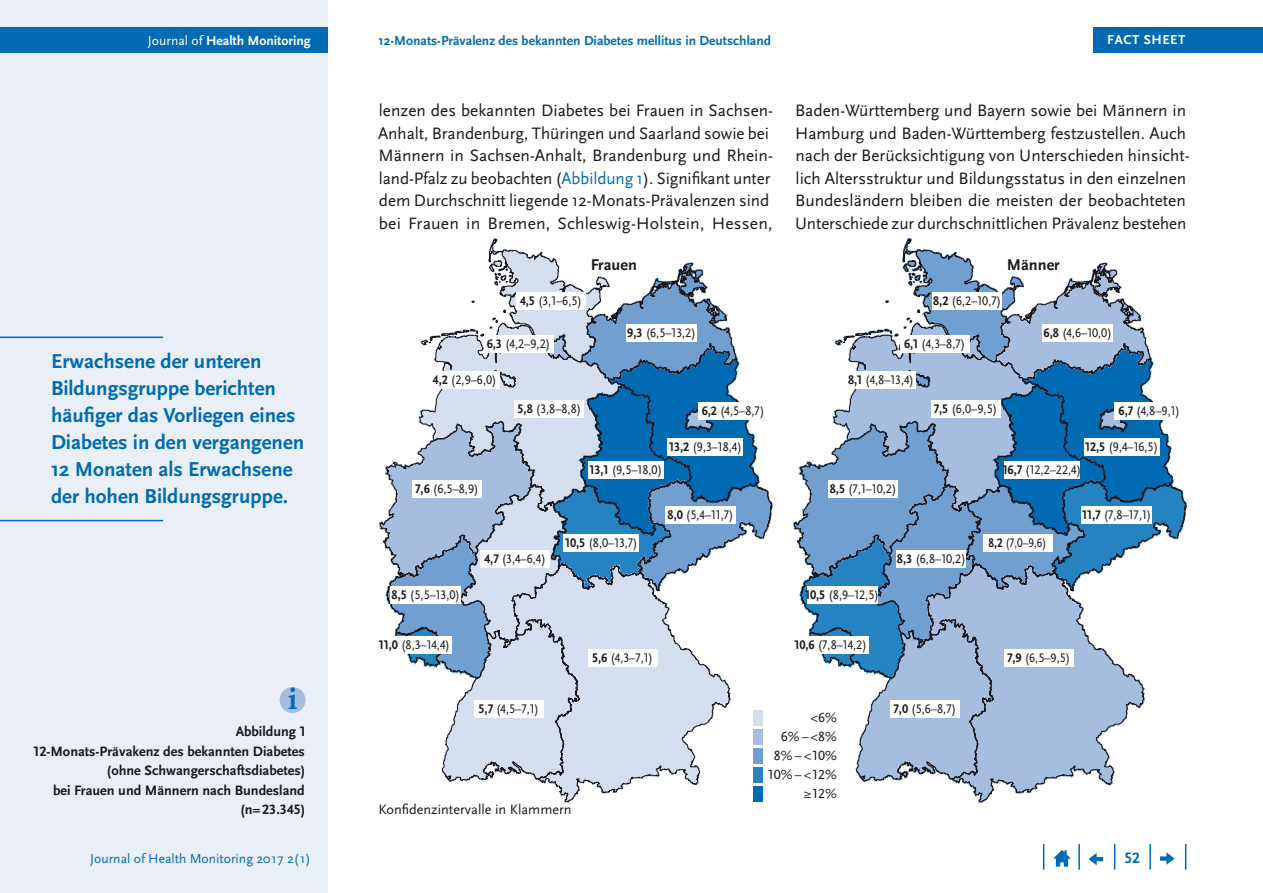
<style>
.page{position:relative;width:1263px;height:893px;background:#fff}
.page>*{position:absolute;margin:0;border:0;box-sizing:border-box;transform-origin:0 0}
.Copy_Einzug{font:700 30px "Book Antiqua";color:#006bb3}
.t1{font:700 21px/27px "Scala Sans Pro";color:#006bb3}
.Copy_Einzug-2{font:17.25px/22.5px "Scala Sans Pro";color:#1a171c}
.t2{font:700 16.2px "Scala Sans Pro";color:#1a171c}
.t3{font:700 15.75px "Scala Sans Pro";color:#006bb3}
.t4{font:700 14.25px/19.5px "Scala Sans Pro";color:#1a171c;text-align:right}
.t5{font:14.25px "Scala Sans Pro";color:#1a171c}
.t6{font:13.8px/19px "Scala Sans Pro";color:#1a171c;text-align:right}
.t7{font:700 13.65px "Scala Sans Pro";color:#006bb3}
.t8{font:13.65px "Scala Sans Pro";color:#006bb3}
.t9{font:700 13.65px "Scala Sans Pro";color:#fff}
.t10{font:700 13.5px "Scala Sans Pro";letter-spacing:.04em;color:#fff}
.t11{font:13.05px "Scala Sans Pro";color:#1a171c;scale:.94 1}
.t12{font:13.05px "Scala Sans Pro";color:#1a171c;scale:.86 1}
.s1{font-weight:400}
.s2{color:#006bb3}
.s3{font-weight:700}
</style>
<div class="page">
<div style="left:0;top:0;width:327px;height:893px;background:#eaeef7"></div>
<div style="left:0;top:28px;width:327px;height:25px;background:#006bb3"></div>
<svg style="left:1185px;top:844px;width:1px;height:26px"></svg>
<hr style="left:1149px;top:844px;width:2px;height:26px;background:#006bb3">
<svg style="left:1114px;top:844px;width:1px;height:26px"></svg>
<hr style="left:1078px;top:844px;width:2px;height:26px;background:#006bb3">
<svg style="left:1043px;top:844px;width:1px;height:26px"></svg>
<svg style="left:1053px;top:850px;width:18px;height:17px"></svg>
<svg style="left:1089px;top:853px;width:14px;height:12px"></svg>
<svg style="left:1160px;top:852px;width:14px;height:13px"></svg>
<div style="left:1093px;top:28px;width:170px;height:25px;background:#006bb3"></div>
<div style="left:753px;top:786px;width:9px;height:15px;background:#006bb3"></div>
<svg style="left:969px;top:785px;width:143px;height:18px"></svg>
<svg style="left:793px;top:238px;width:394px;height:547px"></svg>
<div style="left:1042px;top:325px;width:71px;height:17px;background:#fff"></div>
<div style="left:1115px;top:403px;width:69px;height:17px;background:#fff"></div>
<div style="left:1084px;top:438px;width:75px;height:17px;background:#fff"></div>
<div style="left:1004px;top:461px;width:76px;height:17px;background:#fff"></div>
<div style="left:1081px;top:507px;width:71px;height:17px;background:#fff"></div>
<div style="left:983px;top:534px;width:69px;height:17px;background:#fff"></div>
<div style="left:1004px;top:650px;width:69px;height:17px;background:#fff"></div>
<div style="left:890px;top:700px;width:69px;height:17px;background:#fff"></div>
<div style="left:793px;top:637px;width:75px;height:17px;background:#fff"></div>
<div style="left:806px;top:586px;width:71px;height:17px;background:#fff"></div>
<div style="left:897px;top:550px;width:69px;height:18px;background:#fff"></div>
<div style="left:828px;top:481px;width:70px;height:17px;background:#fff"></div>
<div style="left:931px;top:401px;width:69px;height:17px;background:#fff"></div>
<div style="left:846px;top:372px;width:69px;height:17px;background:#fff"></div>
<div style="left:900px;top:336px;width:69px;height:17px;background:#fff"></div>
<div style="left:933px;top:292px;width:69px;height:17px;background:#fff"></div>
<svg style="left:555px;top:785px;width:142px;height:18px"></svg>
<svg style="left:379px;top:238px;width:394px;height:547px"></svg>
<div style="left:626px;top:325px;width:71px;height:17px;background:#fff"></div>
<div style="left:698px;top:403px;width:70px;height:17px;background:#fff"></div>
<div style="left:668px;top:438px;width:75px;height:17px;background:#fff"></div>
<div style="left:588px;top:461px;width:75px;height:17px;background:#fff"></div>
<div style="left:665px;top:507px;width:71px;height:17px;background:#fff"></div>
<div style="left:564px;top:534px;width:75px;height:17px;background:#fff"></div>
<div style="left:588px;top:650px;width:69px;height:17px;background:#fff"></div>
<div style="left:474px;top:700px;width:69px;height:17px;background:#fff"></div>
<div style="left:377px;top:637px;width:75px;height:17px;background:#fff"></div>
<div style="left:390px;top:586px;width:71px;height:17px;background:#fff"></div>
<div style="left:481px;top:550px;width:69px;height:18px;background:#fff"></div>
<div style="left:412px;top:481px;width:69px;height:17px;background:#fff"></div>
<div style="left:515px;top:401px;width:69px;height:17px;background:#fff"></div>
<div style="left:430px;top:372px;width:69px;height:17px;background:#fff"></div>
<div style="left:484px;top:336px;width:69px;height:17px;background:#fff"></div>
<div style="left:516px;top:292px;width:70px;height:17px;background:#fff"></div>
<hr style="left:0;top:337px;width:163px;height:1px;background:#006bb3">
<hr style="left:0;top:520px;width:163px;height:1px;background:#006bb3">
<div style="left:280px;top:687px;width:26px;height:26px;background:#a5bee0;border-radius:50%"></div>
<p class="t9" style="left:148px;top:33px;width:164px"><span class="s1">Journal of</span> Health Monitoring</p>
<p class="t7" style="left:378px;top:33px;width:394px">12-Monats-Prävalenz des bekannten Diabetes mellitus in Deutschland</p>
<p class="t10" style="left:1107px;top:32px;width:80px">FACT SHEET</p>
<p class="Copy_Einzug-2" style="left:378px;top:99px;width:396px">lenzen des bekannten Diabetes bei Frauen in Sachsen-Anhalt, Brandenburg, Thüringen und Saarland sowie bei Männern in Sachsen-Anhalt, Brandenburg und Rhein&shy;land-Pfalz zu beobachten (<span class="s2">Abbildung 1</span>). Signifikant unter dem Durchschnitt liegende 12-Monats-Prävalenzen sind bei Frauen in Bremen, Schleswig-Holstein, Hessen,</p>
<p class="Copy_Einzug-2" style="left:795px;top:99px;width:396px">Baden-Württemberg und Bayern sowie bei Männern in Hamburg und Baden-Württemberg festzustellen. Auch nach der Berücksichtigung von Unterschieden hinsicht&shy;lich Altersstruktur und Bildungsstatus in den einzelnen Bundesländern bleiben die meisten der beobachteten Unterschiede zur durchschnittlichen Prävalenz bestehen</p>
<p class="t2" style="left:591px;top:255px;width:48px">Frauen</p>
<p class="t2" style="left:1007px;top:255px;width:54px">Männer</p>
<p class="t11" style="left:520px;top:293px;width:67px"><span class="s3">4,5</span> (3,1–6,5)</p>
<p class="t11" style="left:933px;top:293px;width:74px"><span class="s3">8,2</span> (6,2–10,7)</p>
<p class="t1" style="left:51px;top:348px;width:255px">Erwachsene der unteren<br>Bildungsgruppe berichten häufiger das Vorliegen eines<br>Diabetes in den vergangenen<br>12 Monaten als Erwachsene der hohen Bildungsgruppe.</p>
<p class="Copy_Einzug" style="left:288px;top:679px;width:11px">i</p>
<p class="t4" style="left:34px;top:722px;width:273px">Abbildung 1<br>12-Monats-Prävakenz des bekannten Diabetes (ohne Schwangerschaftsdiabetes)<br>bei Frauen und Männern nach Bundesland (n= 23.345)</p>
<p class="t11" style="left:487px;top:336px;width:69px"><span class="s3">6,3</span> (4,2–9,2)</p>
<p class="t11" style="left:627px;top:325px;width:74px"><span class="s3">9,3</span> (6,5–13,2)</p>
<p class="t11" style="left:1043px;top:325px;width:74px"><span class="s3">6,8</span> (4,6–10,0)</p>
<p class="t11" style="left:904px;top:336px;width:67px"><span class="s3">6,1</span> (4,3–8,7)</p>
<p class="t11" style="left:433px;top:372px;width:69px"><span class="s3">4,2</span> (2,9–6,0)</p>
<p class="t11" style="left:848px;top:372px;width:72px"><span class="s3">8,1</span> (4,8–13,4)</p>
<p class="t11" style="left:517px;top:402px;width:69px"><span class="s3">5,8</span> (3,8–8,8)</p>
<p class="t11" style="left:702px;top:403px;width:68px"><span class="s3">6,2</span> (4,5–8,7)</p>
<p class="t11" style="left:669px;top:439px;width:79px"><span class="s3">13,2</span> (9,3–18,4)</p>
<p class="t11" style="left:934px;top:402px;width:69px"><span class="s3">7,5</span> (6,0–9,5)</p>
<p class="t11" style="left:1118px;top:403px;width:67px"><span class="s3">6,7</span> (4,8–9,1)</p>
<p class="t11" style="left:1085px;top:439px;width:79px"><span class="s3">12,5</span> (9,4–16,5)</p>
<p class="t11" style="left:589px;top:462px;width:79px"><span class="s3">13,1</span> (9,5–18,0)</p>
<p class="t11" style="left:1003px;top:462px;width:85px"><span class="s3">16,7</span> (12,2–22,4)</p>
<p class="t11" style="left:415px;top:481px;width:69px"><span class="s3">7,6</span> (6,5–8,9)</p>
<p class="t11" style="left:830px;top:481px;width:72px"><span class="s3">8,5</span> (7,1–10,2)</p>
<p class="t11" style="left:667px;top:507px;width:72px"><span class="s3">8,0</span> (5,4–11,7)</p>
<p class="t11" style="left:1082px;top:507px;width:75px"><span class="s3">11,7</span> (7,8–17,1)</p>
<p class="t11" style="left:565px;top:535px;width:79px"><span class="s3">10,5</span> (8,0–13,7)</p>
<p class="t12" style="left:988px;top:535px;width:69px"><span class="s3">8,2</span> (7,0–9,6)</p>
<p class="t11" style="left:485px;top:551px;width:67px"><span class="s3">4,7</span> (3,4–6,4)</p>
<p class="t11" style="left:897px;top:551px;width:75px"><span class="s3">8,3</span> (6,8–10,2)</p>
<p class="t11" style="left:392px;top:587px;width:74px"><span class="s3">8,5</span> (5,5–13,0)</p>
<p class="t11" style="left:805px;top:587px;width:80px"><span class="s3">10,5</span> (8,9–12,5)</p>
<p class="t11" style="left:379px;top:637px;width:77px"><span class="s3">11,0</span> (8,3–14,4)</p>
<p class="t11" style="left:592px;top:650px;width:66px"><span class="s3">5,6</span> (4,3–7,1)</p>
<p class="t11" style="left:794px;top:637px;width:79px"><span class="s3">10,6</span> (7,8–14,2)</p>
<p class="t11" style="left:1007px;top:650px;width:69px"><span class="s3">7,9</span> (6,5–9,5)</p>
<p class="t11" style="left:478px;top:701px;width:66px"><span class="s3">5,7</span> (4,5–7,1)</p>
<p class="t6" style="left:767px;top:707px;width:72px">&lt;6%<br>6% –&lt;8%<br>8% –&lt;10%<br>10% –&lt;12% ≥12%</p>
<p class="t11" style="left:893px;top:701px;width:68px"><span class="s3">7,0</span> (5,6–8,7)</p>
<p class="t5" style="left:379px;top:801px;width:195px">Konfidenzintervalle in Klammern</p>
<p class="t8" style="left:90px;top:850px;width:222px">Journal of Health Monitoring 2017 2(1)</p>
<p class="t3" style="left:1124px;top:849px;width:17px">52</p>
</div>
